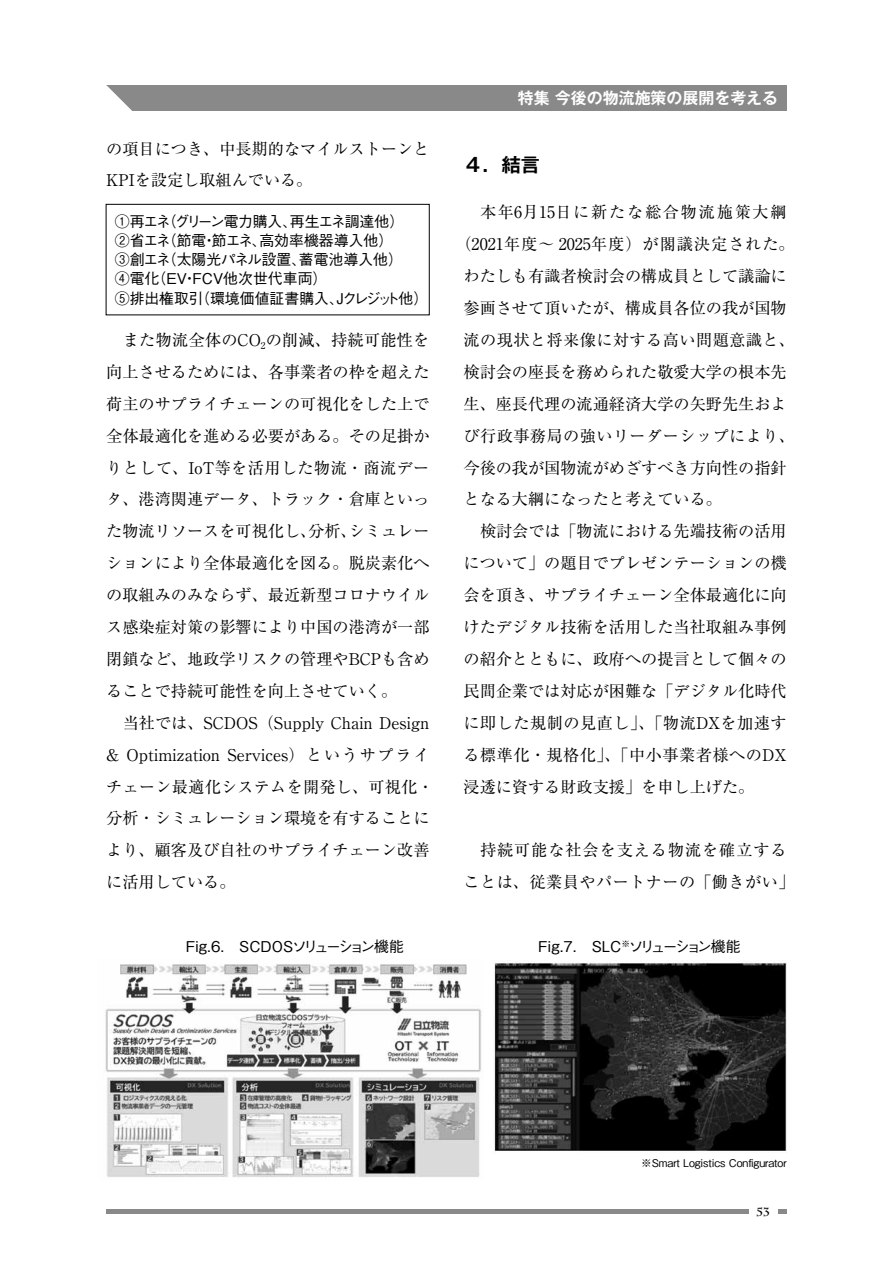
<style>
.page{position:relative;width:893px;height:1263px;background:#fff}
.page>*{position:absolute;margin:0;border:0;box-sizing:border-box;transform-origin:0 0}
.t1{font:700 19.2px "Gothic MB101 Pro De";color:#000}
.t2{font:16.2px/32px "Ryumin Pro";color:#000}
.t3{font:16.2px "Ryumin Pro";letter-spacing:.03em;color:#000}
.t4{font:16.2px/32px "Ryumin Pro";letter-spacing:.06em;color:#000;text-align:center}
.t5{font:16.2px "Ryumin Pro";letter-spacing:.11em;color:#000}
.t6{font:700 15.9px "Gothic MB101 Pro De";color:#fff}
.t7{font:500 14.85px/19.2px "Gothic BBB Pro";color:#000}
.t8{font:500 14.85px "Gothic BBB Pro";letter-spacing:-.06em;color:#000}
.t9{font:500 14.85px "Gothic BBB Pro";letter-spacing:-.125em;color:#000}
.t10{font:700 11.7px "Charlemagne Std";color:#000}
.t11{font:500 10.65px "Gothic BBB Pro";letter-spacing:-.01em;color:#000}
</style>
<div class="page">
<div style="left:106px;top:85px;width:681px;height:26px;background:#898989"></div>
<svg style="left:106px;top:85px;width:26px;height:26px"></svg>
<hr style="left:106px;top:1210px;width:642px;height:4px;background:#898989">
<svg style="left:778px;top:1210px;width:9px;height:4px"></svg>
<div style="left:106px;top:204px;width:323px;height:111px;border:1px solid #000"></div>
<img style="left:105px;top:964px;width:377px;height:214px">
<img style="left:494px;top:963px;width:293px;height:189px">
<p class="t2" style="left:106px;top:131px;width:325px">の項目につき、中長期的なマイルストーンと<br>KPIを設定し取組んでいる。</p>
<p class="t7" style="left:115px;top:210px;width:315px">①再エネ（グリーン電力購入、再生エネ調達他）<br>②省エネ（節電・節エネ、高効率機器導入他）<br>③創エネ（太陽光パネル設置、蓄電池導入他）<br>④電化（EV・FCV他次世代車両）<br>⑤排出権取引（環境価値証書購入、Jクレジット他）</p>
<p class="t2" style="left:106px;top:323px;width:325px;text-align:justify;text-indent:16px">また物流全体のCO<sub>2</sub>の削減、持続可能性を向上させるためには、各事業者の枠を超えた荷主のサプライチェーンの可視化をした上で全体最適化を進める必要がある。その足掛かりとして、IoT等を活用した物流・商流データ、港湾関連データ、トラック・倉庫といった物流リソースを可視化し、分析、シミュレーションにより全体最適化を図る。脱炭素化への取組みのみならず、最近新型コロナウイルス感染症対策の影響により中国の港湾が一部閉鎖など、地政学リスクの管理やBCPも含めることで持続可能性を向上させていく。</p>
<p class="t2" style="left:106px;top:705px;width:329px;text-indent:16px">当社では、SCDOS（Supply Chain Design &amp; Optimization Services）というサプライチェーン最適化システムを開発し、可視化・分析・シミュレーション環境を有することにより、顧客及び自社のサプライチェーン改善に活用している。</p>
<p class="t6" style="left:518px;top:85px;width:262px">特集 今後の物流施策の展開を考える</p>
<p class="t1" style="left:463px;top:148px;width:78px">４．結言</p>
<p class="t5" style="left:480px;top:200px;width:308px">本年6月15日に新たな総合物流施策大綱</p>
<p class="t4" style="left:455px;top:227px;width:341px">（2021年度～ 2025年度）が閣議決定された。</p>
<p class="t2" style="left:463px;top:259px;width:325px">わたしも有識者検討会の構成員として議論に</p>
<p class="t2" style="left:463px;top:291px;width:325px">参画させて頂いたが、構成員各位の我が国物</p>
<p class="t3" style="left:463px;top:327px;width:333px">流の現状と将来像に対する高い問題意識と、</p>
<p class="t2" style="left:463px;top:355px;width:325px">検討会の座長を務められた敬愛大学の根本先</p>
<p class="t2" style="left:463px;top:387px;width:325px">生、座長代理の流通経済大学の矢野先生およ</p>
<p class="t3" style="left:463px;top:423px;width:333px">び行政事務局の強いリーダーシップにより、</p>
<p class="t2" style="left:463px;top:450px;width:325px">今後の我が国物流がめざすべき方向性の指針</p>
<p class="t2" style="left:463px;top:482px;width:260px">となる大綱になったと考えている。</p>
<p class="t2" style="left:480px;top:514px;width:308px">検討会では「物流における先端技術の活用</p>
<p class="t2" style="left:463px;top:546px;width:325px">について」の題目でプレゼンテーションの機</p>
<p class="t2" style="left:463px;top:578px;width:325px">会を頂き、サプライチェーン全体最適化に向</p>
<p class="t2" style="left:463px;top:610px;width:325px">けたデジタル技術を活用した当社取組み事例</p>
<p class="t2" style="left:463px;top:642px;width:325px">の紹介とともに、政府への提言として個々の</p>
<p class="t2" style="left:463px;top:674px;width:325px">民間企業では対応が困難な「デジタル化時代</p>
<p class="t3" style="left:463px;top:710px;width:325px">に即した規制の見直し」、「物流DXを加速す</p>
<p class="t3" style="left:463px;top:742px;width:325px">る標準化・規格化」、「中小事業者様へのDX</p>
<p class="t2" style="left:463px;top:769px;width:292px">浸透に資する財政支援」を申し上げた。</p>
<p class="t4" style="left:463px;top:833px;width:333px">持続可能な社会を支える物流を確立する<br>ことは、従業員やパートナーの「働きがい」</p>
<p class="t8" style="left:186px;top:934px;width:220px">Fig.6.　SCDOSソリューション機能</p>
<p class="t9" style="left:538px;top:934px;width:204px">Fig.7.　SLC<sup>※</sup>ソリューション機能</p>
<p class="t11" style="left:641px;top:1154px;width:147px">※Smart Logistics Configurator</p>
<p class="t10" style="left:756px;top:1205px;width:15px">53</p>
</div>
